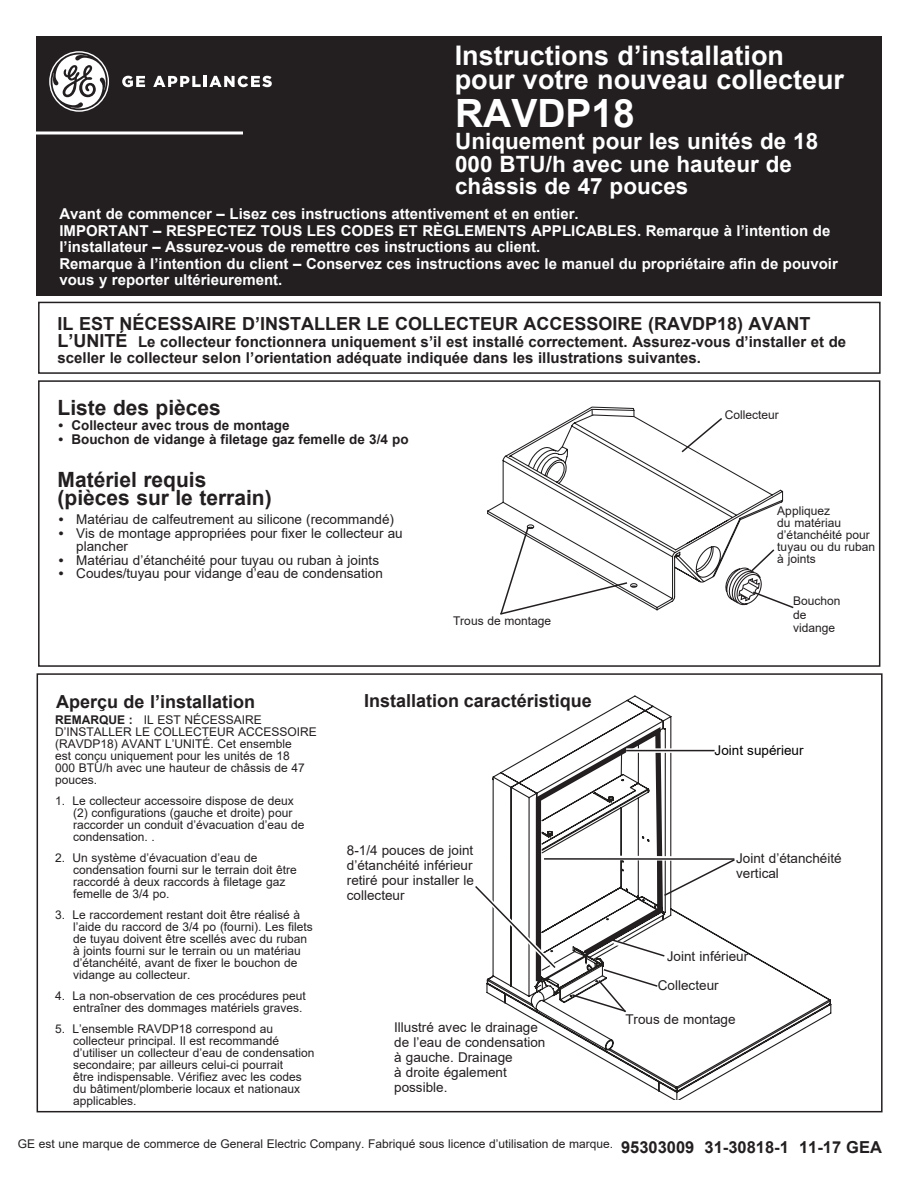
<style>
.page{position:relative;width:918px;height:1188px;background:#fff}
.page>*{position:absolute;margin:0;border:0;box-sizing:border-box;transform-origin:0 0}
.t1{font:700 39px "Arial";color:#fff}
.t2{font:700 27px "Arial";color:#fff}
.t3{font:700 22.5px/22.5px "Arial";color:#fff}
.t4{font:700 21px/18px "Arial";color:#231f20}
.t5{font:700 18px "Arial";color:#231f20}
.t6{font:700 16.5px "Arial";color:#231f20}
.t7{font:700 15px/16.5px "Arial";color:#fff}
.t8{font:700 15px/16.5px "Arial";color:#231f20}
.t9{font:13.5px/15px "Arial";color:#231f20}
.t10{font:700 13.5px "Arial";color:#231f20}
.t11{font:13.5px "Arial";color:#000}
.t12{font:12px/12px "Arial";color:#231f20}
.s1{font-size:18px}
.s2{font-weight:700;font-style:italic}
.s3{font-weight:700}
</style>
<div class="page">
<div style="left:36px;top:36px;width:846px;height:259px;background:#231f20"></div>
<hr style="left:18px;top:132px;width:225px;height:3px;background:#fff">
<svg style="left:49px;top:51px;width:60px;height:61px"></svg>
<svg style="left:122px;top:76px;width:23px;height:11px"></svg>
<svg style="left:153px;top:76px;width:119px;height:11px"></svg>
<div style="left:38px;top:380px;width:842px;height:287px;border:2px solid #231f20"></div>
<div style="left:37px;top:673px;width:846px;height:439px;border:2px solid #231f20"></div>
<div style="left:38px;top:302px;width:843px;height:72px;border:2px solid #231f20"></div>
<svg style="left:487px;top:407px;width:296px;height:203px"></svg>
<svg style="left:592px;top:409px;width:43px;height:9px"></svg>
<svg style="left:680px;top:416px;width:44px;height:38px"></svg>
<svg style="left:724px;top:548px;width:70px;height:62px"></svg>
<svg style="left:498px;top:526px;width:131px;height:89px"></svg>
<svg style="left:523px;top:695px;width:308px;height:405px"></svg>
<svg style="left:475px;top:723px;width:264px;height:291px"></svg>
<svg style="left:626px;top:748px;width:89px;height:5px"></svg>
<hr style="left:626px;top:750px;width:89px;height:1px;background:#231f20">
<p class="t2" style="left:455px;top:36px;width:331px">Instructions d’installation</p>
<p class="t2" style="left:455px;top:60px;width:391px">pour votre nouveau collecteur</p>
<p class="t1" style="left:455px;top:85px;width:181px">RAVDP18</p>
<p class="t3" style="left:455px;top:130px;width:365px">Uniquement pour les unités de 18<br>000 BTU/h avec une hauteur de châssis de 47 pouces</p>
<p class="t7" style="left:59px;top:206px;width:521px">Avant de commencer – Lisez ces instructions attentivement et en entier.</p>
<p class="t7" style="left:59px;top:222px;width:772px">IMPORTANT – RESPECTEZ TOUS LES CODES ET RÈGLEMENTS APPLICABLES. Remarque à l’intention de l’installateur – Assurez-vous de remettre ces instructions au client.</p>
<p class="t7" style="left:59px;top:255px;width:780px">Remarque à l’intention du client – Conservez ces instructions avec le manuel du propriétaire afin de pouvoir vous y reporter ultérieurement.</p>
<p class="t5" style="left:58px;top:311px;width:755px">IL EST NÉCESSAIRE D’INSTALLER LE COLLECTEUR ACCESSOIRE (RAVDP18) AVANT</p>
<p class="t8" style="left:58px;top:333px;width:790px"><span class="s1">L’UNITÉ</span> Le collecteur fonctionnera uniquement s’il est installé correctement. Assurez-vous d’installer et de sceller le collecteur selon l’orientation adéquate indiquée dans les illustrations suivantes.</p>
<p class="t4" style="left:58px;top:399px;width:165px">Liste des pièces</p>
<p class="t10" style="left:58px;top:416px;width:233px">• Collecteur avec trous de montage</p>
<p class="t10" style="left:58px;top:430px;width:352px">• Bouchon de vidange à filetage gaz femelle de 3/4 po</p>
<p class="t4" style="left:58px;top:471px;width:216px">Matériel requis (pièces sur le terrain)</p>
<p class="t9" style="left:58px;top:512px;width:337px"><span class="s2">•</span> Matériau de calfeutrement au silicone (recommandé)</p>
<p class="t9" style="left:76px;top:526px;width:328px;line-height:13.5px;text-indent:-18px"><span class="s2">•</span> Vis de montage appropriées pour fixer le collecteur au plancher</p>
<p class="t9" style="left:58px;top:552px;width:322px"><span class="s2">•</span> Matériau d’étanchéité pour tuyau ou ruban à joints</p>
<p class="t9" style="left:58px;top:566px;width:326px"><span class="s2">•</span> Coudes/tuyau pour vidange d’eau de condensation</p>
<p class="t12" style="left:453px;top:615px;width:100px">Trous de montage</p>
<p class="t12" style="left:725px;top:409px;width:56px">Collecteur</p>
<p class="t12" style="left:777px;top:505px;width:99px">Appliquez<br>du matériau d’étanchéité pour tuyau ou du ruban à joints</p>
<p class="t12" style="left:793px;top:594px;width:49px;line-height:13.5px">Bouchon de vidange</p>
<p class="t5" style="left:56px;top:689px;width:201px">Aperçu de l’installation</p>
<p class="t12" style="left:55px;top:714px;width:263px"><span class="s3">REMARQUE :</span> IL EST NÉCESSAIRE<br>D’INSTALLER LE COLLECTEUR ACCESSOIRE (RAVDP18) AVANT L’UNITÉ. Cet ensemble<br>est conçu uniquement pour les unités de 18<br>000 BTU/h avec une hauteur de châssis de 47 pouces.</p>
<p class="t12" style="left:73px;top:795px;width:233px;text-indent:-18px">1. Le collecteur accessoire dispose de deux (2) configurations (gauche et droite) pour raccorder un conduit d’évacuation d’eau de condensation. .</p>
<p class="t12" style="left:73px;top:852px;width:225px;text-indent:-18px">2. Un système d’évacuation d’eau de condensation fourni sur le terrain doit être raccordé à deux raccords à filetage gaz femelle de 3/4 po.</p>
<p class="t12" style="left:73px;top:909px;width:241px;text-indent:-18px">3. Le raccordement restant doit être réalisé à l’aide du raccord de 3/4 po (fourni). Les filets de tuyau doivent être scellés avec du ruban à joints fourni sur le terrain ou un matériau d’étanchéité, avant de fixer le bouchon de vidange au collecteur.</p>
<p class="t12" style="left:55px;top:990px;width:252px;text-align:right">4. La non-observation de ces procédures peut entraîner des dommages matériels graves.</p>
<p class="t12" style="left:73px;top:1023px;width:243px;text-indent:-18px">5. L’ensemble RAVDP18 correspond au collecteur principal. Il est recommandé d’utiliser un collecteur d’eau de condensation secondaire; par ailleurs celui-ci pourrait<br>être indispensable. Vérifiez avec les codes du bâtiment/plomberie locaux et nationaux applicables.</p>
<p class="t5" style="left:364px;top:688px;width:229px">Installation caractéristique</p>
<p class="t9" style="left:347px;top:842px;width:129px;text-align:justify">8-1/4 pouces de joint d’étanchéité inférieur retiré pour installer le collecteur</p>
<p class="t9" style="left:394px;top:1020px;width:153px">Illustré avec le drainage de l’eau de condensation à gauche. Drainage<br>à droite également possible.</p>
<p class="t11" style="left:715px;top:741px;width:90px">Joint supérieur</p>
<p class="t9" style="left:736px;top:851px;width:107px">Joint d’étanchéité vertical</p>
<p class="t9" style="left:667px;top:949px;width:83px">Joint inférieur</p>
<p class="t9" style="left:658px;top:978px;width:62px">Collecteur</p>
<p class="t9" style="left:625px;top:1012px;width:112px">Trous de montage</p>
<p class="t12" style="left:18px;top:1138px;width:597px">GE est une marque de commerce de General Electric Company. Fabriqué sous licence d’utilisation de marque.</p>
<p class="t6" style="left:621px;top:1136px;width:262px">95303009 31-30818-1 11-17 GEA</p>
</div>
